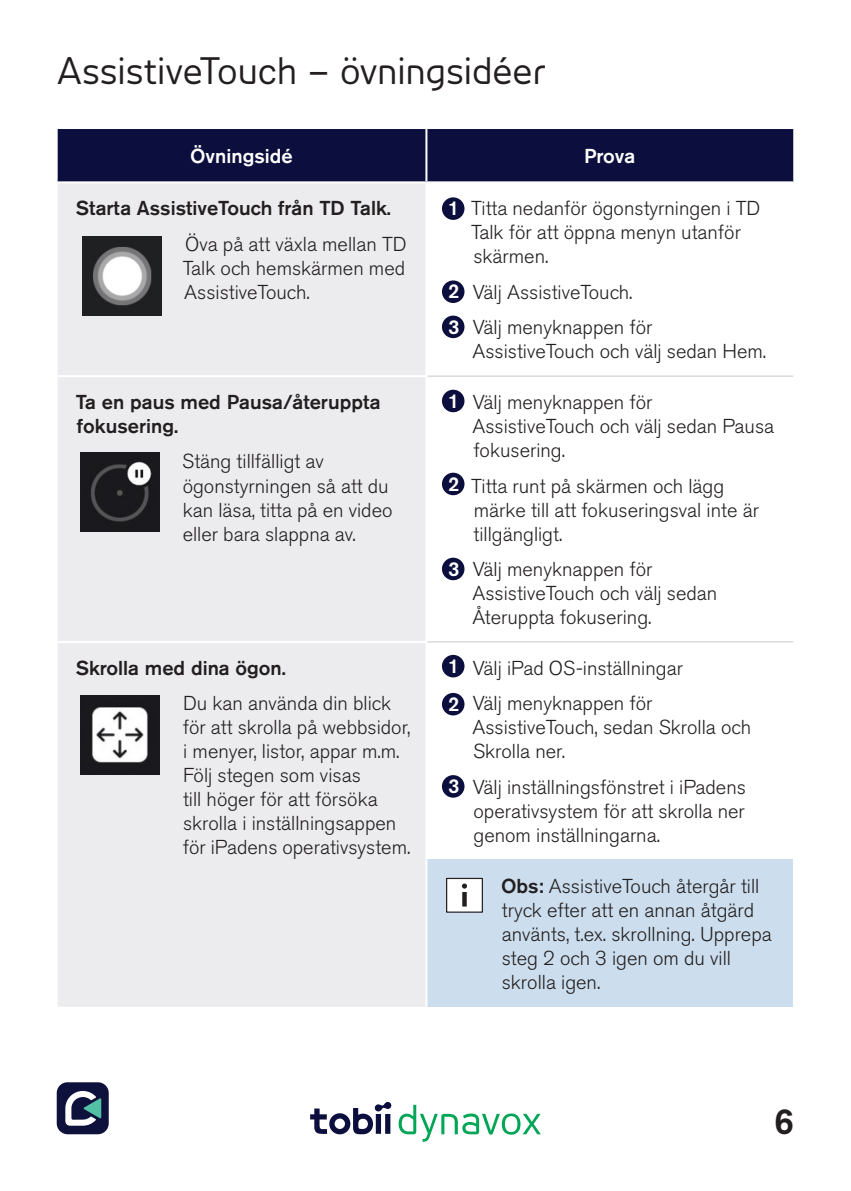
<style>
.page{position:relative;width:851px;height:1191px;background:#fff}
.page>*{position:absolute;margin:0;border:0;box-sizing:border-box;transform-origin:0 0}
.SectionTitle{font:36px "Tele Voice";color:#231f20}
.Page_Numbers{font:500 36px "Akzidenz Grotesk BE";color:#231f20}
.Numbered_Steps{font:300 20px/24px "Akzidenz Grotesk BE";color:#231f20}
.Paragraph{font:300 20px/24px "Akzidenz Grotesk BE";color:#231f20}
.Paragraph-2{font:500 20px/24px "Akzidenz Grotesk BE";color:#231f20}
.Chart_Header_Light{font:500 20px "Akzidenz Grotesk BE";color:#fff}
.Number_in_Circles{font:500 20px "Akzidenz Grotesk BE";color:#fff}
.s1{font-weight:500}
</style>
<div class="page">
<div style="left:57px;top:1082px;width:52px;height:52px;background:#0e113b;border-radius:11px"></div>
<svg style="left:65px;top:1091px;width:36px;height:34px"></svg>
<svg style="left:398px;top:1104px;width:142px;height:37px"></svg>
<svg style="left:310px;top:1102px;width:81px;height:32px"></svg>
<div style="left:58px;top:129px;width:735px;height:52px;background:#0c0f3d"></div>
<div style="left:58px;top:183px;width:367px;height:823px;background:#ececee"></div>
<div style="left:426px;top:859px;width:367px;height:147px;background:#ccdeee"></div>
<hr style="left:425px;top:129px;width:2px;height:52px;background:#fff">
<hr style="left:58px;top:375px;width:369px;height:2px;background:#fff">
<hr style="left:425px;top:859px;width:2px;height:147px;background:#fff">
<hr style="left:427px;top:375px;width:366px;height:1px;background:#c7c8ca">
<hr style="left:58px;top:641px;width:369px;height:2px;background:#fff">
<hr style="left:427px;top:641px;width:366px;height:1px;background:#c7c8ca">
<img style="left:83px;top:237px;width:79px;height:78px">
<img style="left:80px;top:453px;width:79px;height:79px">
<img style="left:80px;top:696px;width:80px;height:79px">
<div style="left:446px;top:878px;width:36px;height:34px;background:#fff"></div>
<div style="left:446px;top:878px;width:37px;height:34px;border:1px solid #231f20"></div>
<svg style="left:462px;top:892px;width:4px;height:14px"></svg>
<svg style="left:462px;top:883px;width:5px;height:5px"></svg>
<div style="left:442px;top:197px;width:22px;height:23px;background:#0c0f3d;border-radius:50%"></div>
<div style="left:442px;top:390px;width:22px;height:22px;background:#0c0f3d;border-radius:50%"></div>
<div style="left:442px;top:655px;width:22px;height:22px;background:#0c0f3d;border-radius:50%"></div>
<div style="left:442px;top:280px;width:22px;height:23px;background:#0c0f3d;border-radius:50%"></div>
<div style="left:442px;top:473px;width:22px;height:22px;background:#0c0f3d;border-radius:50%"></div>
<div style="left:442px;top:693px;width:22px;height:22px;background:#0c0f3d;border-radius:50%"></div>
<div style="left:442px;top:315px;width:22px;height:23px;background:#0c0f3d;border-radius:50%"></div>
<div style="left:442px;top:557px;width:22px;height:23px;background:#0c0f3d;border-radius:50%"></div>
<div style="left:442px;top:775px;width:22px;height:22px;background:#0c0f3d;border-radius:50%"></div>
<p class="SectionTitle" style="left:57px;top:50px;width:490px">AssistiveTouch – övningsidéer</p>
<p class="Chart_Header_Light" style="left:190px;top:144px;width:104px">Övningsidé</p>
<p class="Chart_Header_Light" style="left:584px;top:144px;width:53px">Prova</p>
<p class="Paragraph-2" style="left:76px;top:196px;width:317px">Starta AssistiveTouch från TD Talk.</p>
<p class="Paragraph" style="left:183px;top:232px;width:225px;text-align:justify">Öva på att växla mellan TD Talk och hemskärmen med AssistiveTouch.</p>
<p class="Numbered_Steps" style="left:471px;top:197px;width:291px">Titta nedanför ögonstyrningen i TD<br>Talk för att öppna menyn utanför skärmen.</p>
<p class="Numbered_Steps" style="left:472px;top:280px;width:161px">Välj AssistiveTouch.</p>
<p class="Numbered_Steps" style="left:472px;top:315px;width:295px">Välj menyknappen för<br>AssistiveTouch och välj sedan Hem.</p>
<p class="Number_in_Circles" style="left:448px;top:196px;width:13px">1</p>
<p class="Number_in_Circles" style="left:448px;top:279px;width:13px">2</p>
<p class="Number_in_Circles" style="left:448px;top:314px;width:13px">3</p>
<p class="Paragraph-2" style="left:76px;top:390px;width:306px">Ta en paus med Pausa/återuppta fokusering.</p>
<p class="Paragraph" style="left:182px;top:450px;width:212px">Stäng tillfälligt av ögonstyrningen så att du kan läsa, titta på en video eller bara slappna av.</p>
<p class="Paragraph-2" style="left:76px;top:655px;width:212px">Skrolla med dina ögon.</p>
<p class="Paragraph" style="left:183px;top:691px;width:229px">Du kan använda din blick för att skrolla på webbsidor, i menyer, listor, appar m.m.<br>Följ stegen som visas<br>till höger för att försöka skrolla i inställningsappen för iPadens operativsystem.</p>
<p class="Number_in_Circles" style="left:448px;top:388px;width:13px">1</p>
<p class="Number_in_Circles" style="left:448px;top:471px;width:13px">2</p>
<p class="Number_in_Circles" style="left:448px;top:556px;width:13px">3</p>
<p class="Number_in_Circles" style="left:448px;top:653px;width:13px">1</p>
<p class="Number_in_Circles" style="left:448px;top:691px;width:13px">2</p>
<p class="Number_in_Circles" style="left:448px;top:774px;width:13px">3</p>
<p class="Numbered_Steps" style="left:472px;top:390px;width:303px">Välj menyknappen för<br>AssistiveTouch och välj sedan Pausa fokusering.</p>
<p class="Numbered_Steps" style="left:471px;top:474px;width:289px">Titta runt på skärmen och lägg märke till att fokuseringsval inte är tillgängligt.</p>
<p class="Numbered_Steps" style="left:472px;top:557px;width:246px">Välj menyknappen för<br>AssistiveTouch och välj sedan<br>Återuppta fokusering.</p>
<p class="Numbered_Steps" style="left:472px;top:656px;width:212px">Välj iPad OS-inställningar</p>
<p class="Numbered_Steps" style="left:472px;top:691px;width:280px">Välj menyknappen för<br>AssistiveTouch, sedan Skrolla och<br>Skrolla ner.</p>
<p class="Numbered_Steps" style="left:472px;top:775px;width:274px;text-align:justify">Välj inställningsfönstret i iPadens operativsystem för att skrolla ner genom inställningarna.</p>
<p class="Paragraph" style="left:501px;top:874px;width:272px"><span class="s1">Obs:</span> AssistiveTouch återgår till tryck efter att en annan åtgärd använts, t.ex. skrollning. Upprepa steg 2 och 3 igen om du vill skrolla igen.</p>
<p class="Page_Numbers" style="left:773px;top:1099px;width:22px">6</p>
</div>
